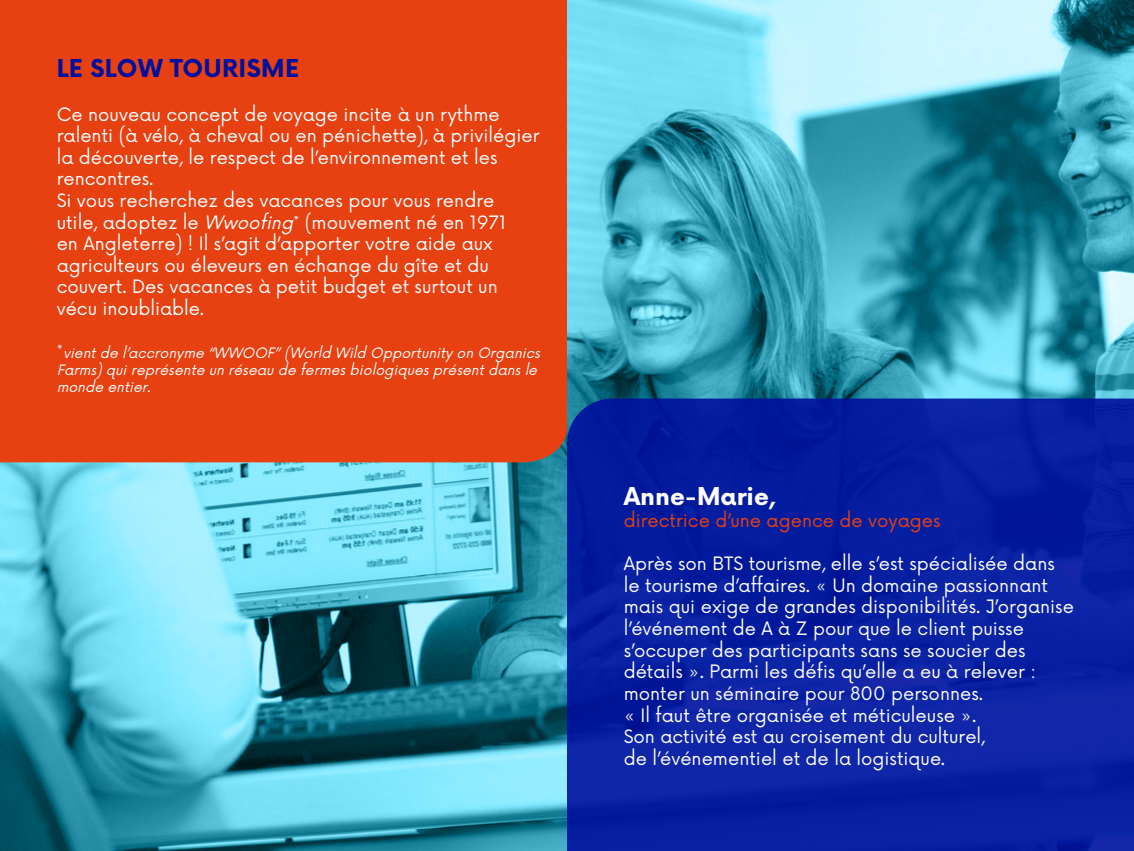
<style>
.page{position:relative;width:1134px;height:851px;background:#fff}
.page>*{position:absolute;margin:0;border:0;box-sizing:border-box;transform-origin:0 0}
.t1{font:700 24px "Now";letter-spacing:.01em;color:#00109f}
.t2{font:700 24px "Now";color:#fff}
.t3{font:18px/21.6px "Now";color:#fff}
.t4{font:18px "Now";color:#e74011}
.t5{font:italic 14px/16.8px "Now";color:#fff}
.s1{font-style:italic}
.s2{font-style:normal;font-size:18px}
</style>
<div class="page">
<img style="left:0;top:0;width:1134px;height:850px">
<svg style="left:567px;top:398px;width:567px;height:452px;background:#071fa2"></svg>
<div style="left:0;top:0;width:567px;height:462px;background:#e74011"></div>
<h1 class="t1" style="left:57px;top:51px;width:244px">LE SLOW TOURISME</h1>
<p class="t3" style="left:57px;top:102px;width:484px">Ce nouveau concept de voyage incite à un rythme ralenti (à vélo, à cheval ou en pénichette), à privilégier la découverte, le respect de l’environnement et les rencontres.<br>Si vous recherchez des vacances pour vous rendre utile, adoptez le <span class="s1">Wwoofing</span>* (mouvement né en 1971<br>en Angleterre) ! Il s’agit d’apporter votre aide aux agriculteurs ou éleveurs en échange du gîte et du couvert. Des vacances à petit budget et surtout un vécu inoubliable.</p>
<p class="t5" style="left:57px;top:344px;width:489px"><span class="s2">*</span> vientde l’accronyme “WWOOF”(World Wild OpportunityonOrganics<br>Farms)quireprésente unréseaude fermesbiologiquesprésentdansle monde entier.</p>
<h1 class="t2" style="left:624px;top:478px;width:154px">Anne-Marie,</h1>
<p class="t4" style="left:624px;top:506px;width:318px">directrice d’une agence de voyages</p>
<p class="t3" style="left:624px;top:551px;width:452px">Après son BTS tourisme, elle s’est spécialisée dans le tourisme d’affaires. « Un domaine passionnant mais qui exige de grandes disponibilités. J’organise l’événement de A à Z pour que le client puisse s’occuper des participants sans se soucier des détails ». Parmi les défis qu’elle a eu à relever : monter un séminaire pour 800 personnes.<br>« Il faut être organisée et méticuleuse ».<br>Son activité est au croisement du culturel,<br>de l’événementiel et de la logistique.</p>
</div>
